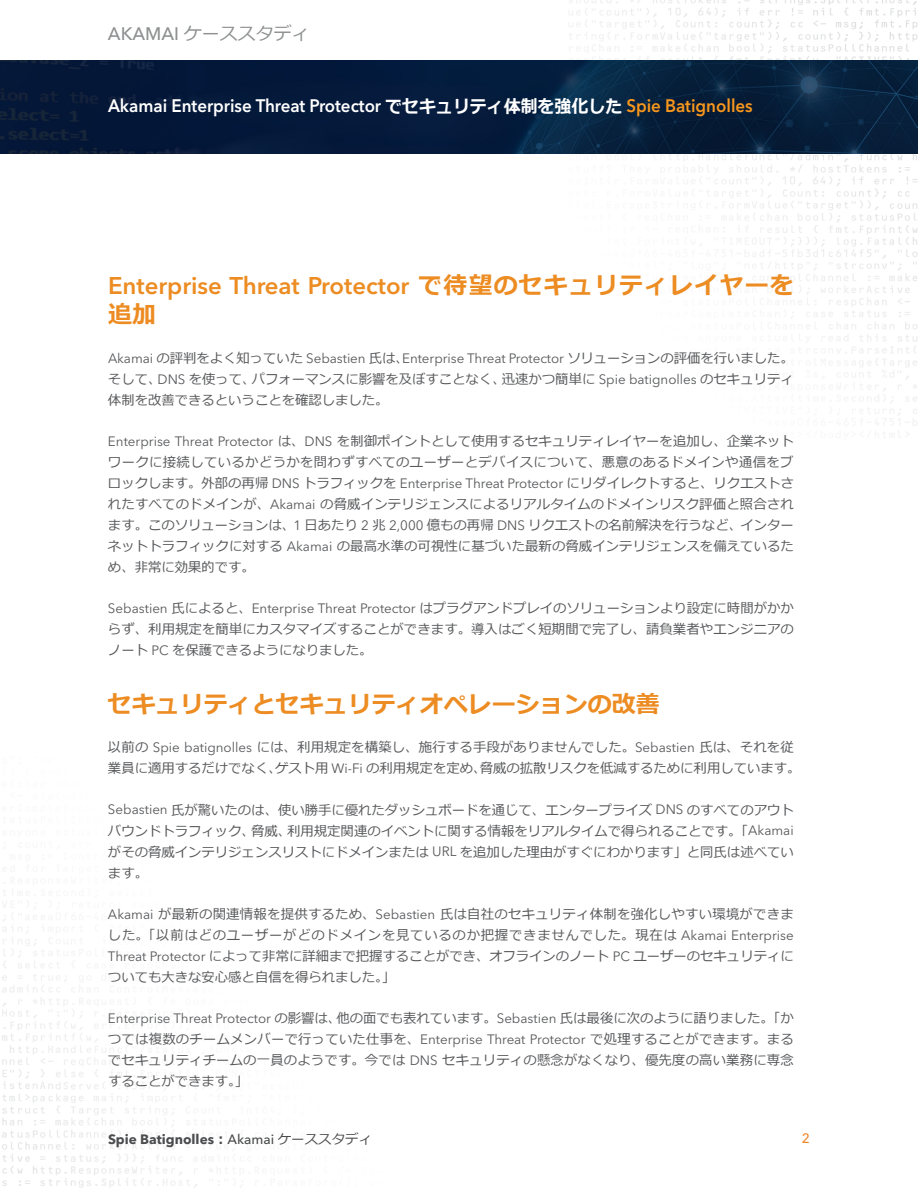
<style>
.page{position:relative;width:918px;height:1188px;background:#fff}
.page>*{position:absolute;margin:0;border:0;box-sizing:border-box;transform-origin:0 0}
.Body_Copy{font:600 24px/29.4px "Avenir Next LT Pro";color:#ec8c22}
.Body_Copy-2{font:700 24px "Meiryo";color:#ec8c22}
.t1{font:600 18px "Avenir Next LT Pro";color:#fff;scale:.94 1}
.Headline{font:18px "Meiryo";color:#8e9091}
.Body_Copy-3{font:13.5px/21px "Meiryo";color:#57585a;text-align:justify}
.t2{font:700 13.5px "Avenir Next LT Pro";color:#4b4c4d}
.t3{font:500 13.5px "Avenir Next LT Pro";color:#ee882f}
.s1{font-family:"Avenir Next LT Pro";font-weight:500}
.s2{font-family:"Meiryo";font-weight:700}
.s3{color:#f7971d}
.s4{font-family:"Avenir Next LT Pro"}
.s5{font-family:"Meiryo"}
.s6{font-weight:500}
.s7{font-family:"Meiryo";font-weight:400}
</style>
<div class="page">
<img style="left:0;top:0;width:918px;height:1188px">
<img style="left:0;top:60px;width:918px;height:93px">
<p class="Headline" style="left:108px;top:21px;width:203px"><span class="s1">AKAMAI</span> ケーススタディ</p>
<p class="t1" style="left:108px;top:95px;width:687px">Akamai Enterprise Threat Protector <span class="s2">でセキュリティ体制を強化した</span> <span class="s3">Spie Batignolles</span></p>
<p class="Body_Copy" style="left:108px;top:270px;width:687px">Enterprise Threat Protector <span class="s2">で待望のセキュリティレイヤーを追加</span></p>
<p class="Body_Copy-3" style="left:108px;top:348px;width:687px"><span class="s4">Akamai</span> の評判をよく知っていた <span class="s4">Sebastien</span> 氏は、<span class="s4">Enterprise Threat Protector</span> ソリューションの評価を行いました。そして、<span class="s4">DNS</span> を使って、パフォーマンスに影響を及ぼすことなく、迅速かつ簡単に <span class="s4">Spie batignolles</span> のセキュリティ体制を改善できるということを確認しました。</p>
<p class="Body_Copy-3" style="left:108px;top:431px;width:687px"><span class="s4">Enterprise Threat Protector</span> は、<span class="s4">DNS</span> を制御ポイントとして使用するセキュリティレイヤーを追加し、企業ネットワークに接続しているかどうかを問わずすべてのユーザーとデバイスについて、悪意のあるドメインや通信をブロックします。外部の再帰 <span class="s4">DNS</span> トラフィックを <span class="s4">Enterprise Threat Protector</span> にリダイレクトすると、リクエストされたすべてのドメインが、<span class="s4">Akamai</span> の脅威インテリジェンスによるリアルタイムのドメインリスク評価と照合されます。このソリューションは、<span class="s4">1</span> 日あたり <span class="s4">2</span> 兆 <span class="s4">2,000</span> 億もの再帰 <span class="s4">DNS</span> リクエストの名前解決を行うなど、インターネットトラフィックに対する <span class="s4">Akamai</span> の最高水準の可視性に基づいた最新の脅威インテリジェンスを備えているため、非常に効果的です。</p>
<p class="Body_Copy-3" style="left:108px;top:598px;width:688px"><span class="s4">Sebastien</span> 氏によると、<span class="s4">Enterprise Threat Protector</span> はプラグアンドプレイのソリューションより設定に時間がかからず、利用規定を簡単にカスタマイズすることができます。導入はごく短期間で完了し、請負業者やエンジニアのノート <span class="s4">PC</span> を保護できるようになりました。</p>
<p class="Body_Copy-2" style="left:108px;top:687px;width:554px">セキュリティとセキュリティオペレーションの改善</p>
<p class="Body_Copy-3" style="left:108px;top:738px;width:694px">以前の <span class="s4">Spie batignolles</span> には、利用規定を構築し、施行する手段がありませんでした。<span class="s4">Sebastien</span> 氏は、それを従業員に適用するだけでなく、ゲスト用 <span class="s4">Wi-Fi</span> の利用規定を定め、脅威の拡散リスクを低減するために利用しています。</p>
<p class="Body_Copy-3" style="left:108px;top:800px;width:687px"><span class="s4">Sebastien</span> 氏が驚いたのは、使い勝手に優れたダッシュボードを通じて、エンタープライズ <span class="s4">DNS</span> のすべてのアウトバウンドトラフィック、脅威、利用規定関連のイベントに関する情報をリアルタイムで得られることです。「<span class="s4">Akamai</span>がその脅威インテリジェンスリストにドメインまたは <span class="s4">URL</span> を追加した理由がすぐにわかります」と同氏は述べています。</p>
<p class="Body_Copy-3" style="left:108px;top:904px;width:687px"><span class="s4">Akamai</span> が最新の関連情報を提供するため、<span class="s4">Sebastien</span> 氏は自社のセキュリティ体制を強化しやすい環境ができました。「以前はどのユーザーがどのドメインを見ているのか把握できませんでした。現在は <span class="s4">Akamai Enterprise Threat Protector</span> によって非常に詳細まで把握することができ、オフラインのノート <span class="s4">PC</span> ユーザーのセキュリティについても大きな安心感と自信を得られました。」</p>
<p class="Body_Copy-3" style="left:108px;top:1008px;width:687px"><span class="s4">Enterprise Threat Protector</span> の影響は、他の面でも表れています。<span class="s4">Sebastien</span> 氏は最後に次のように語りました。「かつては複数のチームメンバーで行っていた仕事を、<span class="s4">Enterprise Threat Protector</span> で処理することができます。まるでセキュリティチームの一員のようです。今では <span class="s4">DNS</span> セキュリティの懸念がなくなり、優先度の高い業務に専念することができます。」</p>
<p class="t2" style="left:108px;top:1131px;width:266px">Spie Batignolles<span class="s5">：</span><span class="s6">Akamai</span> <span class="s7">ケーススタディ</span></p>
<p class="t3" style="left:802px;top:1131px;width:10px">2</p>
</div>
